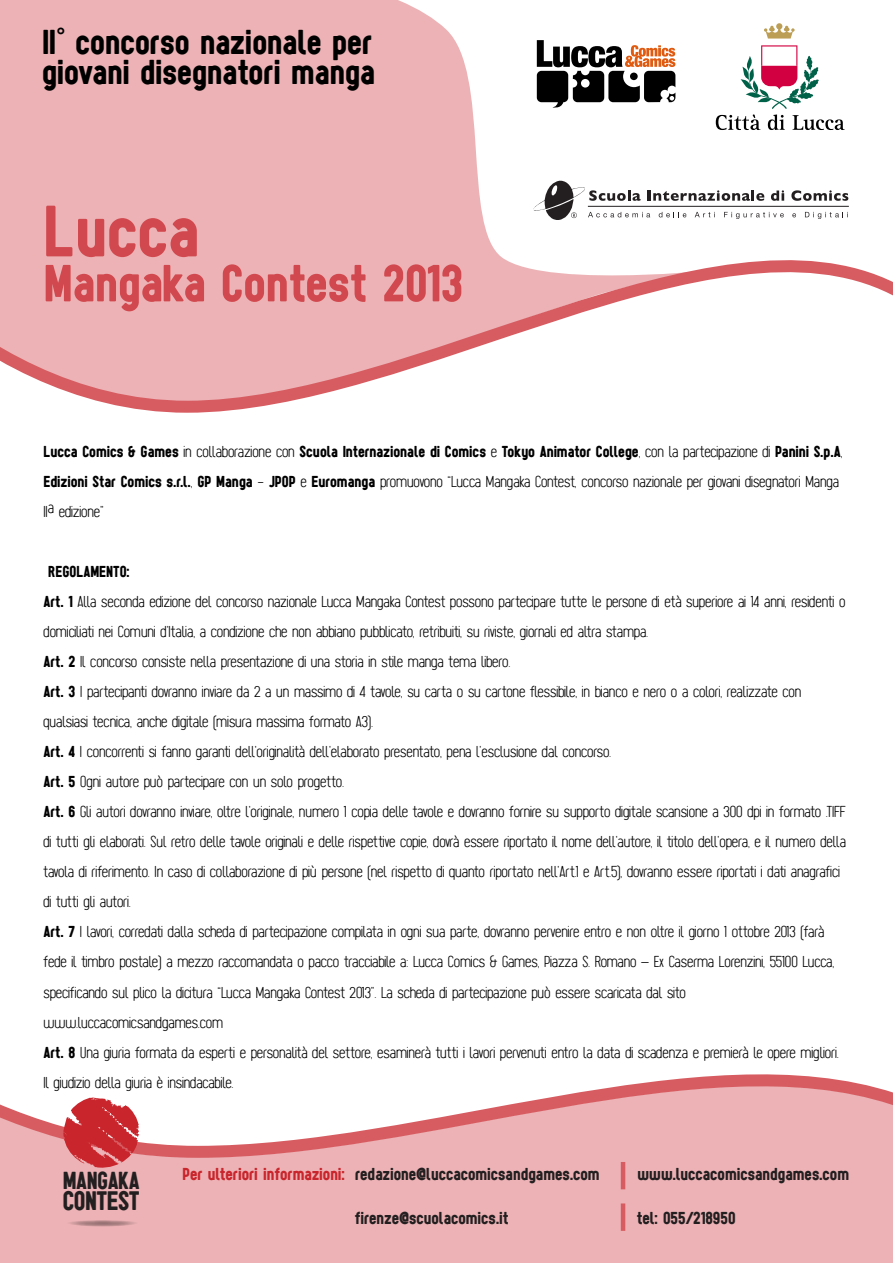
<style>
.page{position:relative;width:893px;height:1263px;background:#fff}
.page>*{position:absolute;margin:0;border:0;box-sizing:border-box;transform-origin:0 0}
.t1{font:75px "Sugo";color:rgb(201 37 44/.75)}
.t2{font:54px "Sugo";color:rgb(201 37 44/.75)}
.t3{font:36px/30px "Sugo";color:#000}
.t4{font:27.9px "Sugo";letter-spacing:-.02em;color:#231f20}
.t5{font:25.65px "Sugo";letter-spacing:-.02em;color:#231f20}
.t6{font:18px "Sugo";color:#231f20}
.t7{font:200 16.5px/30px "Sugo";letter-spacing:-.01em;color:#000}
.s1{font-weight:400}
.s2{color:#c9252c}
</style>
<div class="page">
<svg style="left:0;top:0;width:716px;height:170px;fill:#ecb2b5"></svg>
<svg style="left:0;top:170px;width:893px;height:243px"></svg>
<svg style="left:0;top:1074px;width:893px;height:189px"></svg>
<svg style="left:537px;top:40px;width:138px;height:68px"></svg>
<svg style="left:764px;top:23px;width:31px;height:16px"></svg>
<svg style="left:716px;top:45px;width:129px;height:85px"></svg>
<hr style="left:621px;top:1203px;width:4px;height:28px;background:#d75c61">
<svg style="left:65px;top:1220px;width:75px;height:6px"></svg>
<svg style="left:62px;top:1096px;width:79px;height:73px"></svg>
<svg style="left:792px;top:213px;width:4px;height:4px"></svg>
<svg style="left:805px;top:212px;width:43px;height:7px"></svg>
<hr style="left:588px;top:206px;width:261px;height:1px;background:#231f20">
<svg style="left:532px;top:179px;width:252px;height:44px"></svg>
<svg style="left:791px;top:190px;width:57px;height:11px"></svg>
<hr style="left:621px;top:1162px;width:4px;height:27px;background:#d75c61">
<p class="t3" style="left:42px;top:26px;width:334px">II° concorso nazionale per giovani disegnatori manga</p>
<p class="t1" style="left:44px;top:186px;width:157px">Lucca</p>
<p class="t2" style="left:44px;top:251px;width:421px">Mangaka Contest 2013</p>
<p class="t7" style="left:44px;top:437px;width:801px"><span class="s1">Lucca Comics &amp; Games</span> in collaborazione con <span class="s1">Scuola Internazionale di Comics</span> e <span class="s1">Tokyo Animator College</span>, con la partecipazione di <span class="s1">Panini S.p.A</span>,<br><span class="s1">Edizioni Star Comics s.r.l.</span>, <span class="s1">GP Manga</span> - <span class="s1">JPOP</span> e <span class="s1">Euromanga</span> promuovono “Lucca Mangaka Contest, concorso nazionale per giovani disegnatori Manga<br>IIa edizione”</p>
<p class="t7" style="left:44px;top:557px;width:804px"><span class="s1">REGOLAMENTO:<br>Art. 1</span> Alla seconda edizione del concorso nazionale Lucca Mangaka Contest possono partecipare tutte le persone di età superiore ai 14 anni, residenti o domiciliati nei Comuni d’Italia, a condizione che non abbiano pubblicato, retribuiti, su riviste, giornali ed altra stampa.<br><span class="s1">Art. 2</span> Il concorso consiste nella presentazione di una storia in stile manga tema libero.<br><span class="s1">Art. 3</span> I partecipanti dovranno inviare da 2 a un massimo di 4 tavole, su carta o su cartone flessibile, in bianco e nero o a colori, realizzate con qualsiasi tecnica, anche digitale (misura massima formato A3).<br><span class="s1">Art. 4</span> I concorrenti si fanno garanti dell’originalità dell’elaborato presentato, pena l’esclusione dal concorso.<br><span class="s1">Art. 5</span> Ogni autore può partecipare con un solo progetto.<br><span class="s1">Art. 6</span> Gli autori dovranno inviare, oltre l’originale, numero 1 copia delle tavole e dovranno fornire su supporto digitale scansione a 300 dpi in formato .TIFF di tutti gli elaborati. Sul retro delle tavole originali e delle rispettive copie, dovrà essere riportato il nome dell’autore, il titolo dell’opera, e il numero della tavola di riferimento. In caso di collaborazione di più persone (nel rispetto di quanto riportato nell’Art.1 e Art.5), dovranno essere riportati i dati anagrafici di tutti gli autori.<br><span class="s1">Art. 7</span> I lavori, corredati dalla scheda di partecipazione compilata in ogni sua parte, dovranno pervenire entro e non oltre il giorno 1 ottobre 2013 (farà fede il timbro postale) a mezzo raccomandata o pacco tracciabile a: Lucca Comics &amp; Games, Piazza S. Romano – Ex Caserma Lorenzini, 55100 Lucca, specificando sul plico la dicitura “Lucca Mangaka Contest 2013”. La scheda di partecipazione può essere scaricata dal sito www.luccacomicsandgames.com<br><span class="s1">Art. 8</span> Una giuria formata da esperti e personalità del settore, esaminerà tutti i lavori pervenuti entro la data di scadenza e premierà le opere migliori.<br>Il giudizio della giuria è insindacabile.</p>
<p class="t5" style="left:63px;top:1165px;width:78px">MANGAKA</p>
<p class="t4" style="left:63px;top:1183px;width:78px">CONTEST</p>
<p class="t6" style="left:182px;top:1163px;width:419px"><span class="s2">Per ulteriori informazioni:</span> redazione@luccacomicsandgames.com</p>
<p class="t6" style="left:355px;top:1207px;width:155px">firenze@scuolacomics.it</p>
<p class="t6" style="left:637px;top:1207px;width:100px">tel: 055/218950</p>
<p class="t6" style="left:638px;top:1163px;width:213px">www.luccacomicsandgames.com</p>
</div>
